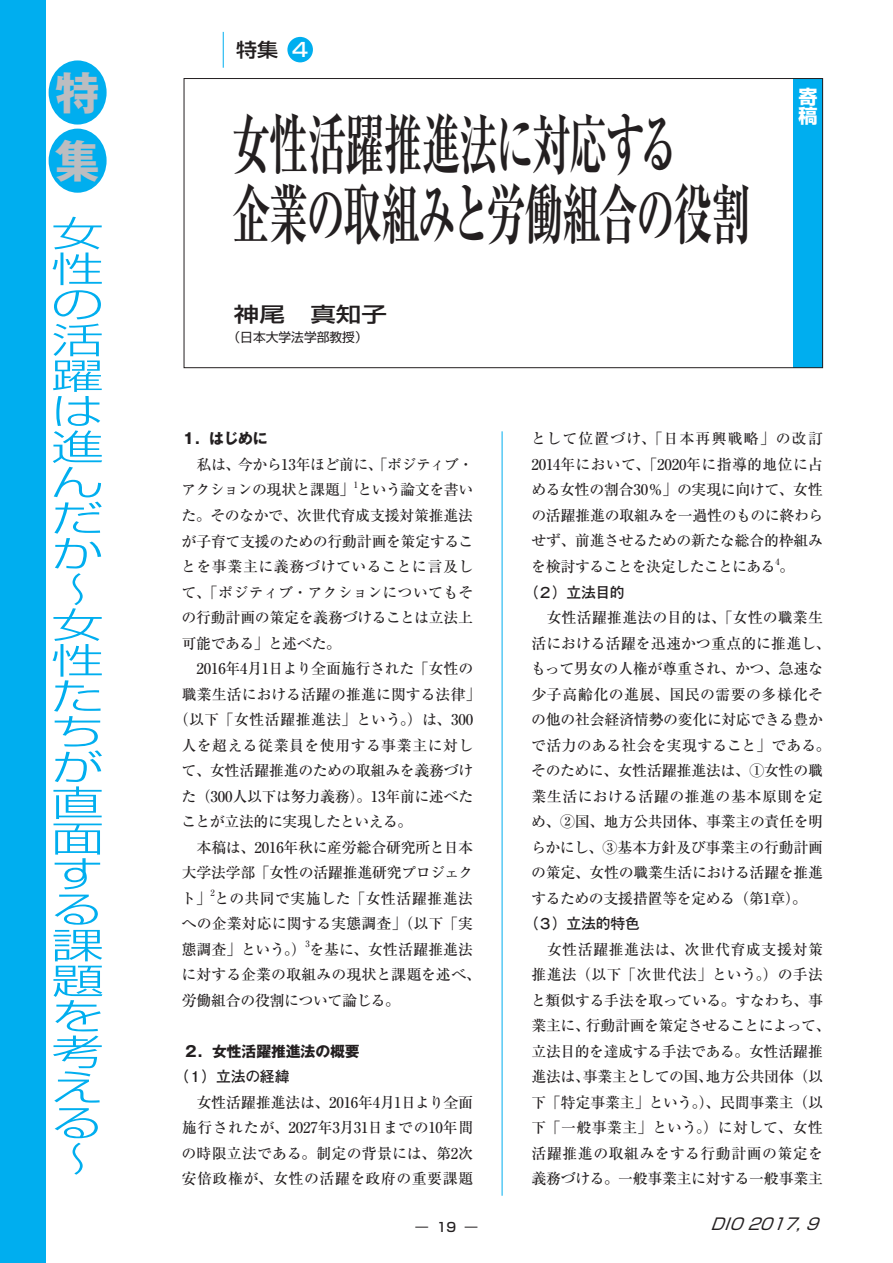
<style>
.page{position:relative;width:893px;height:1263px;background:#fff}
.page>*{position:absolute;margin:0;border:0;box-sizing:border-box;transform-origin:0 0}
.t1{font:700 65.85px/70.2px "Ryumin Pro";letter-spacing:-.045em;color:#231f20;scale:.59 1}
.t2{font:700 44.85px/68.1px "Gothic MB101 Pro";color:#bcbdc0}
.t3{font:300 35.55px/35.5px "Shin Go Pro";color:#00aeef;scale:1.48 1}
.t4{font:500 20.4px "Shin Go Pro";color:#231f20;scale:1.25 1}
.t5{font:500 19.2px "Shin Go Pro";color:#231f20;scale:1.1 1}
.t6{font:700 19.2px/19.2px "Shin Go Pro";color:#fff}
.t7{font:italic 15.9px "Shin Go Pro";color:#231f20}
.t8{font:500 14.85px/25.5px "Ryumin Pro";letter-spacing:-.01em;color:#231f20}
.t9{font:500 14.85px "Ryumin Pro";letter-spacing:.03em;color:#231f20}
.t10{font:500 14.85px/25.5px "Ryumin Pro";letter-spacing:-.03em;color:#231f20}
.t11{font:700 14.85px "Futo Go B101 Pro";letter-spacing:-.015em;color:#231f20}
.t12{font:500 14.85px "Ryumin Pro";letter-spacing:.01em;color:#231f20}
.t13{font:500 14.85px "Ryumin Pro";letter-spacing:.035em;color:#231f20}
.t14{font:700 14.85px "Gothic MB101 Pro";letter-spacing:-.01em;color:#231f20}
.t15{font:500 14.85px "Ryumin Pro";letter-spacing:-.035em;color:#231f20}
.t16{font:12.75px "Shin Go Pro";color:#231f20}
.t17{font:500 12.75px "Shin Go Pro";color:#231f20}
.t18{font:500 8.7px "Ryumin Pro";color:#231f20}
.s1{color:#fff}
</style>
<div class="page">
<div style="left:793px;top:78px;width:30px;height:289px;background:#00aeef"></div>
<div style="left:0;top:0;width:46px;height:1263px;background:#00aeef"></div>
<div style="left:49px;top:60px;width:58px;height:65px;background:#00aeef;border-radius:50%"></div>
<div style="left:49px;top:129px;width:58px;height:64px;background:#00aeef;border-radius:50%"></div>
<div style="left:287px;top:37px;width:26px;height:25px;background:#00aeef;border-radius:50%"></div>
<hr style="left:223px;top:32px;width:1px;height:36px;background:#00aeef">
<hr style="left:502px;top:431px;width:1px;height:765px;background:#00aeef">
<h2 class="t2" style="left:55px;top:53px;width:46px">特集</h2>
<h3 class="t3" style="left:51px;top:211px;width:36px">女性の活躍は進んだか〜女性たちが直面する課題を考える〜</h3>
<p class="t5" style="left:236px;top:34px;width:67px">特集 <span class="s1">4</span></p>
<h1 class="t1" style="left:232px;top:105px;width:881px">女性活躍推進法に対応する<br>企業の取組みと労働組合の役割</h1>
<h3 class="t4" style="left:234px;top:297px;width:124px">神尾　真知子</h3>
<p class="t16" style="left:227px;top:327px;width:142px">（日本大学法学部教授）</p>
<p class="t6" style="left:798px;top:85px;width:20px">寄稿</p>
<p class="t14" style="left:181px;top:426px;width:88px">１．はじめに</p>
<p class="t10" style="left:181px;top:451px;width:293px">　私は、今から13年ほど前に、「ポジティブ・アクションの現状と課題」という論文を書い</p>
<p class="t18" style="left:354px;top:478px;width:6px">1</p>
<p class="t8" style="left:182px;top:502px;width:293px">た。そのなかで、次世代育成支援対策推進法</p>
<p class="t8" style="left:182px;top:527px;width:293px">が子育て支援のための行動計画を策定するこ</p>
<p class="t13" style="left:181px;top:555px;width:293px">とを事業主に義務づけていることに言及し</p>
<p class="t12" style="left:182px;top:580px;width:293px">て、「ポジティブ・アクションについてもそ</p>
<p class="t8" style="left:182px;top:604px;width:293px">の行動計画の策定を義務づけることは立法上</p>
<p class="t8" style="left:182px;top:629px;width:161px">可能である」と述べた。</p>
<p class="t8" style="left:182px;top:655px;width:293px">　2016年4月1日より全面施行された「女性の</p>
<p class="t8" style="left:182px;top:680px;width:301px">職業生活における活躍の推進に関する法律」</p>
<p class="t9" style="left:174px;top:708px;width:301px">（以下「女性活躍推進法」という。）は、300</p>
<p class="t9" style="left:182px;top:733px;width:293px">人を超える従業員を使用する事業主に対し</p>
<p class="t8" style="left:182px;top:757px;width:293px">て、女性活躍推進のための取組みを義務づけ</p>
<p class="t8" style="left:182px;top:782px;width:293px">た（300人以下は努力義務）。13年前に述べた</p>
<p class="t15" style="left:181px;top:810px;width:232px">ことが立法的に実現したといえる。</p>
<p class="t8" style="left:182px;top:833px;width:293px">　本稿は、2016年秋に産労総合研究所と日本</p>
<p class="t8" style="left:182px;top:859px;width:293px">大学法学部「女性の活躍推進研究プロジェク</p>
<p class="t9" style="left:181px;top:886px;width:294px">ト」との共同で実施した「女性活躍推進法</p>
<p class="t18" style="left:211px;top:886px;width:6px">2</p>
<p class="t8" style="left:182px;top:910px;width:293px">への企業対応に関する実態調査」（以下「実態調査」という。）を基に、女性活躍推進法</p>
<p class="t18" style="left:306px;top:937px;width:6px">3</p>
<p class="t8" style="left:181px;top:961px;width:301px">に対する企業の取組みの現状と課題を述べ、労働組合の役割について論じる。</p>
<p class="t14" style="left:184px;top:1039px;width:178px">２．女性活躍推進法の概要</p>
<p class="t11" style="left:174px;top:1065px;width:117px">（１）立法の経緯</p>
<p class="t8" style="left:182px;top:1088px;width:293px;text-align:justify">　女性活躍推進法は、2016年4月1日より全面施行されたが、2027年3月31日までの10年間の時限立法である。制定の背景には、第2次安倍政権が、女性の活躍を政府の重要課題</p>
<p class="t17" style="left:416px;top:1216px;width:63px">― 19 ―</p>
<p class="t8" style="left:531px;top:425px;width:294px;text-align:justify">として位置づけ、「日本再興戦略」の改訂2014年において、「2020年に指導的地位に占める女性の割合30％」の実現に向けて、女性の活躍推進の取組みを一過性のものに終わらせず、前進させるための新たな総合的枠組みを検討することを決定したことにある。</p>
<p class="t18" style="left:775px;top:555px;width:6px">4</p>
<p class="t11" style="left:524px;top:580px;width:103px">（２）立法目的</p>
<p class="t8" style="left:531px;top:604px;width:301px">　女性活躍推進法の目的は、「女性の職業生活における活躍を迅速かつ重点的に推進し、もって男女の人権が尊重され、かつ、急速な少子高齢化の進展、国民の需要の多様化その他の社会経済情勢の変化に対応できる豊かで活力のある社会を実現すること」である。そのために、女性活躍推進法は、①女性の職業生活における活躍の推進の基本原則を定め、②国、地方公共団体、事業主の責任を明らかにし、③基本方針及び事業主の行動計画の策定、女性の職業生活における活躍を推進するための支援措置等を定める（第1章）。</p>
<p class="t11" style="left:524px;top:912px;width:118px">（３）立法的特色</p>
<p class="t8" style="left:531px;top:935px;width:301px">　女性活躍推進法は、次世代育成支援対策推進法（以下「次世代法」という。）の手法と類似する手法を取っている。すなわち、事業主に、行動計画を策定させることによって、立法目的を達成する手法である。女性活躍推進法は、事業主としての国、地方公共団体（以下「特定事業主」という。）、民間事業主（以下「一般事業主」という。）に対して、女性活躍推進の取組みをする行動計画の策定を義務づける。一般事業主に対する一般事業主</p>
<p class="t7" style="left:710px;top:1210px;width:117px">DIO2017,9</p>
</div>
